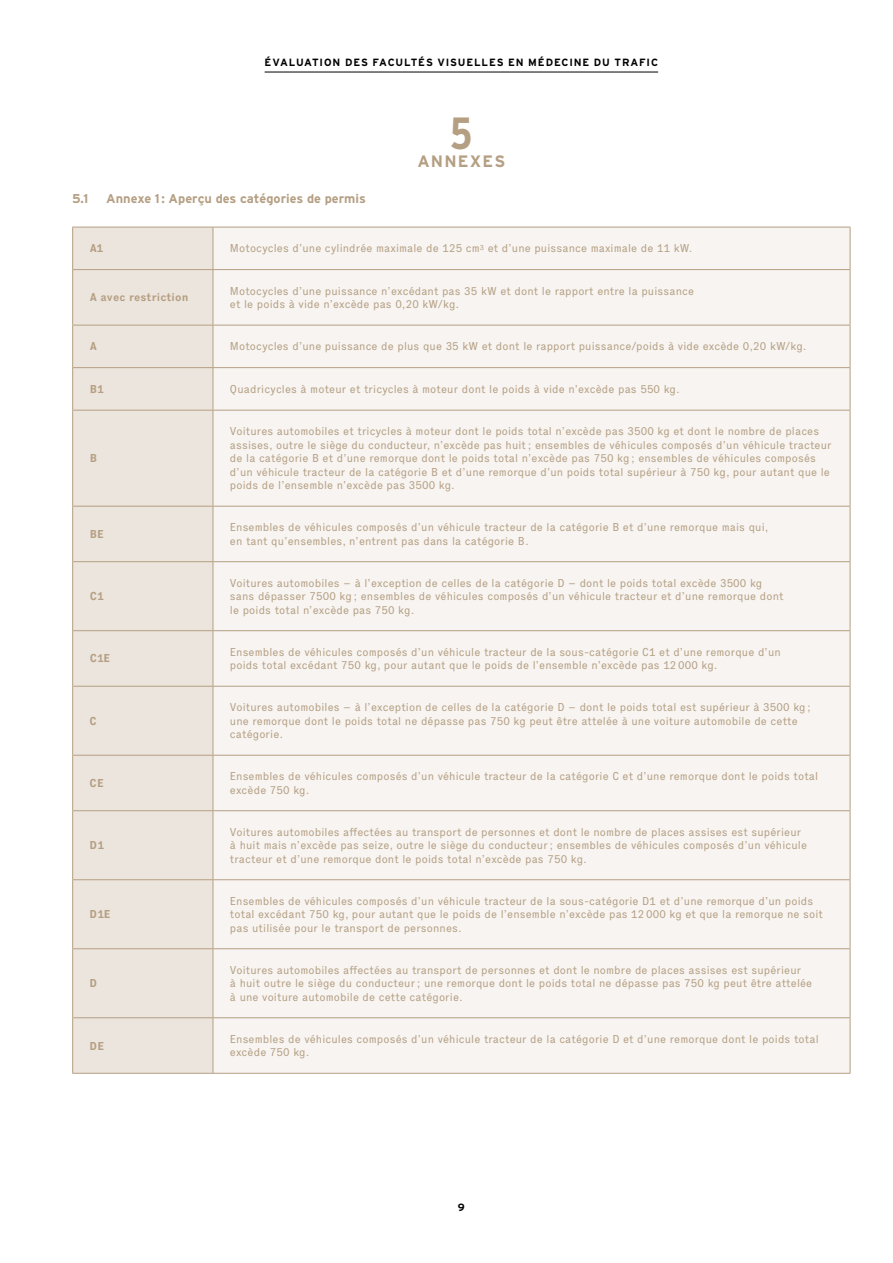
<style>
.page{position:relative;width:893px;height:1263px;background:#fff}
.page>*{position:absolute;margin:0;border:0;box-sizing:border-box;transform-origin:0 0}
.t1{font:700 45px "Interstate Condensed";color:#b59f83}
.t2{font:700 16.5px "Interstate";letter-spacing:.075em;color:#b59f83}
.t3{font:700 12.75px "Interstate";color:#b59f83}
.t4{font:11.25px/13.5px "Executive 55 Reg";letter-spacing:.01em;color:#b59f83}
.t5{font:700 11.25px "Executive 75";letter-spacing:.01em;color:#b59f83}
.t6{font:700 10.5px "Interstate";letter-spacing:.08em;color:#000}
</style>
<div class="page">
<hr style="left:265px;top:72px;width:393px;height:1px;background:#000">
<div style="left:73px;top:228px;width:140px;height:845px;background:#ece5dd"></div>
<div style="left:214px;top:228px;width:636px;height:845px;background:#f7f4f1"></div>
<hr style="left:72px;top:227px;width:1px;height:42px;background:#b59f83">
<hr style="left:72px;top:270px;width:1px;height:55px;background:#b59f83">
<hr style="left:72px;top:325px;width:1px;height:42px;background:#b59f83">
<hr style="left:72px;top:368px;width:1px;height:42px;background:#b59f83">
<hr style="left:72px;top:410px;width:1px;height:96px;background:#b59f83">
<hr style="left:72px;top:506px;width:1px;height:55px;background:#b59f83">
<hr style="left:72px;top:562px;width:1px;height:68px;background:#b59f83">
<hr style="left:72px;top:631px;width:1px;height:55px;background:#b59f83">
<hr style="left:72px;top:687px;width:1px;height:68px;background:#b59f83">
<hr style="left:72px;top:756px;width:1px;height:54px;background:#b59f83">
<hr style="left:72px;top:811px;width:1px;height:68px;background:#b59f83">
<hr style="left:72px;top:880px;width:1px;height:68px;background:#b59f83">
<hr style="left:72px;top:949px;width:1px;height:68px;background:#b59f83">
<hr style="left:72px;top:1018px;width:1px;height:55px;background:#b59f83">
<hr style="left:72px;top:227px;width:141px;height:1px;background:#b59f83">
<hr style="left:72px;top:269px;width:141px;height:1px;background:#b59f83">
<hr style="left:72px;top:325px;width:141px;height:1px;background:#b59f83">
<hr style="left:72px;top:367px;width:141px;height:1px;background:#b59f83">
<hr style="left:72px;top:410px;width:141px;height:1px;background:#b59f83">
<hr style="left:72px;top:506px;width:141px;height:1px;background:#b59f83">
<hr style="left:72px;top:561px;width:141px;height:1px;background:#b59f83">
<hr style="left:72px;top:630px;width:141px;height:1px;background:#b59f83">
<hr style="left:72px;top:686px;width:141px;height:1px;background:#b59f83">
<hr style="left:72px;top:755px;width:141px;height:1px;background:#b59f83">
<hr style="left:72px;top:810px;width:141px;height:1px;background:#b59f83">
<hr style="left:72px;top:879px;width:141px;height:1px;background:#b59f83">
<hr style="left:72px;top:948px;width:141px;height:1px;background:#b59f83">
<hr style="left:72px;top:1017px;width:141px;height:1px;background:#b59f83">
<hr style="left:72px;top:1073px;width:141px;height:1px;background:#b59f83">
<hr style="left:213px;top:227px;width:1px;height:42px;background:#b59f83">
<hr style="left:213px;top:270px;width:1px;height:55px;background:#b59f83">
<hr style="left:213px;top:325px;width:1px;height:42px;background:#b59f83">
<hr style="left:213px;top:368px;width:1px;height:42px;background:#b59f83">
<hr style="left:213px;top:410px;width:1px;height:96px;background:#b59f83">
<hr style="left:213px;top:506px;width:1px;height:55px;background:#b59f83">
<hr style="left:213px;top:562px;width:1px;height:68px;background:#b59f83">
<hr style="left:213px;top:631px;width:1px;height:55px;background:#b59f83">
<hr style="left:213px;top:687px;width:1px;height:68px;background:#b59f83">
<hr style="left:213px;top:756px;width:1px;height:54px;background:#b59f83">
<hr style="left:213px;top:811px;width:1px;height:68px;background:#b59f83">
<hr style="left:213px;top:880px;width:1px;height:68px;background:#b59f83">
<hr style="left:213px;top:949px;width:1px;height:68px;background:#b59f83">
<hr style="left:213px;top:1018px;width:1px;height:55px;background:#b59f83">
<hr style="left:213px;top:227px;width:637px;height:1px;background:#b59f83">
<hr style="left:850px;top:227px;width:1px;height:42px;background:#b59f83">
<hr style="left:850px;top:270px;width:1px;height:55px;background:#b59f83">
<hr style="left:850px;top:325px;width:1px;height:42px;background:#b59f83">
<hr style="left:850px;top:368px;width:1px;height:42px;background:#b59f83">
<hr style="left:850px;top:410px;width:1px;height:96px;background:#b59f83">
<hr style="left:850px;top:506px;width:1px;height:55px;background:#b59f83">
<hr style="left:850px;top:562px;width:1px;height:68px;background:#b59f83">
<hr style="left:850px;top:631px;width:1px;height:55px;background:#b59f83">
<hr style="left:850px;top:687px;width:1px;height:68px;background:#b59f83">
<hr style="left:850px;top:756px;width:1px;height:54px;background:#b59f83">
<hr style="left:850px;top:811px;width:1px;height:68px;background:#b59f83">
<hr style="left:850px;top:880px;width:1px;height:68px;background:#b59f83">
<hr style="left:850px;top:949px;width:1px;height:68px;background:#b59f83">
<hr style="left:850px;top:1018px;width:1px;height:55px;background:#b59f83">
<hr style="left:213px;top:269px;width:637px;height:1px;background:#b59f83">
<hr style="left:213px;top:325px;width:637px;height:1px;background:#b59f83">
<hr style="left:213px;top:367px;width:637px;height:1px;background:#b59f83">
<hr style="left:213px;top:410px;width:637px;height:1px;background:#b59f83">
<hr style="left:213px;top:506px;width:637px;height:1px;background:#b59f83">
<hr style="left:213px;top:561px;width:637px;height:1px;background:#b59f83">
<hr style="left:213px;top:630px;width:637px;height:1px;background:#b59f83">
<hr style="left:213px;top:686px;width:637px;height:1px;background:#b59f83">
<hr style="left:213px;top:755px;width:637px;height:1px;background:#b59f83">
<hr style="left:213px;top:810px;width:637px;height:1px;background:#b59f83">
<hr style="left:213px;top:879px;width:637px;height:1px;background:#b59f83">
<hr style="left:213px;top:948px;width:637px;height:1px;background:#b59f83">
<hr style="left:213px;top:1017px;width:637px;height:1px;background:#b59f83">
<hr style="left:213px;top:1073px;width:637px;height:1px;background:#b59f83">
<p class="t6" style="left:265px;top:56px;width:395px">ÉVALUATION DES FACULTÉS VISUELLES EN MÉDECINE DU TRAFIC</p>
<h1 class="t1" style="left:450px;top:108px;width:24px">5</h1>
<h2 class="t2" style="left:417px;top:152px;width:90px">ANNEXES</h2>
<p class="t3" style="left:72px;top:191px;width:18px">5.1</p>
<p class="t3" style="left:106px;top:191px;width:261px">Annexe 1: Aperçu des catégories de permis</p>
<p class="t5" style="left:90px;top:241px;width:15px">A1</p>
<p class="t4" style="left:230px;top:242px;width:464px">Motocycles d’une cylindrée maximale de 125 cm<sup>3</sup> et d’une puissance maximale de 11 kW.</p>
<p class="t5" style="left:90px;top:290px;width:100px">A avec restriction</p>
<p class="t4" style="left:230px;top:284px;width:466px">Motocycles d’une puissance n’excédant pas 35 kW et dont le rapport entre la puissance et le poids à vide n’excède pas 0,20 kW/kg.</p>
<p class="t5" style="left:90px;top:339px;width:9px">A</p>
<p class="t4" style="left:230px;top:340px;width:578px">Motocycles d’une puissance de plus que 35 kW et dont le rapport puissance/poids à vide excède 0,20 kW/kg.</p>
<p class="t5" style="left:90px;top:382px;width:15px">B1</p>
<p class="t4" style="left:230px;top:382px;width:451px">Quadricycles à moteur et tricycles à moteur dont le poids à vide n’excède pas 550 kg.</p>
<p class="t5" style="left:90px;top:451px;width:9px">B</p>
<p class="t4" style="left:230px;top:424px;width:603px">Voitures automobiles et tricycles à moteur dont le poids total n’excède pas 3500 kg et dont le nombre de places assises, outre le siège du conducteur, n’excède pas huit; ensembles de véhicules composés d’un véhicule tracteur de la catégorie B et d’une remorque dont le poids total n’excède pas 750 kg ; ensembles de véhicules composés d’un véhicule tracteur de la catégorie B et d’une remorque d’un poids total supérieur à 750 kg, pour autant que le poids de l’ensemble n’excède pas 3500 kg.</p>
<p class="t5" style="left:90px;top:527px;width:16px">BE</p>
<p class="t4" style="left:230px;top:520px;width:540px">Ensembles de véhicules composés d’un véhicule tracteur de la catégorie B et d’une remorque mais qui, en tant qu’ensembles, n’entrent pas dans la catégorie B.</p>
<p class="t5" style="left:90px;top:589px;width:15px">C1</p>
<p class="t4" style="left:230px;top:576px;width:555px">Voitures automobiles – à l’exception de celles de la catégorie D – dont le poids total excède 3500 kg sans dépasser 7500 kg ; ensembles de véhicules composés d’un véhicule tracteur et d’une remorque dont le poids total n’excède pas 750 kg.</p>
<p class="t5" style="left:90px;top:651px;width:22px">C1E</p>
<p class="t4" style="left:230px;top:645px;width:552px">Ensembles de véhicules composés d’un véhicule tracteur de la sous-catégorie C1 et d’une remorque d’un poids total excédant 750 kg, pour autant que le poids de l’ensemble n’excède pas 12000 kg.</p>
<p class="t5" style="left:90px;top:713px;width:9px">C</p>
<p class="t4" style="left:230px;top:700px;width:582px">Voitures automobiles – à l’exception de celles de la catégorie D – dont le poids total est supérieur à 3500 kg ; une remorque dont le poids total ne dépasse pas 750 kg peut être attelée à une voiture automobile de cette catégorie.</p>
<p class="t5" style="left:90px;top:776px;width:15px">CE</p>
<p class="t4" style="left:230px;top:770px;width:590px">Ensembles de véhicules composés d’un véhicule tracteur de la catégorie C et d’une remorque dont le poids total excède 750 kg.</p>
<p class="t5" style="left:90px;top:838px;width:16px">D1</p>
<p class="t5" style="left:90px;top:907px;width:22px">D1E</p>
<p class="t5" style="left:90px;top:976px;width:9px">D</p>
<p class="t4" style="left:230px;top:825px;width:579px">Voitures automobiles affectées au transport de personnes et dont le nombre de places assises est supérieur à huit mais n’excède pas seize, outre le siège du conducteur; ensembles de véhicules composés d’un véhicule tracteur et d’une remorque dont le poids total n’excède pas 750 kg.</p>
<p class="t4" style="left:230px;top:894px;width:594px">Ensembles de véhicules composés d’un véhicule tracteur de la sous-catégorie D1 et d’une remorque d’un poids total excédant 750 kg, pour autant que le poids de l’ensemble n’excède pas 12000 kg et que la remorque ne soit pas utilisée pour le transport de personnes.</p>
<p class="t4" style="left:230px;top:963px;width:584px">Voitures automobiles affectées au transport de personnes et dont le nombre de places assises est supérieur<br>à huit outre le siège du conducteur; une remorque dont le poids total ne dépasse pas 750 kg peut être attelée à une voiture automobile de cette catégorie.</p>
<p class="t5" style="left:90px;top:1038px;width:16px">DE</p>
<p class="t4" style="left:230px;top:1032px;width:590px">Ensembles de véhicules composés d’un véhicule tracteur de la catégorie D et d’une remorque dont le poids total excède 750 kg.</p>
<p class="t6" style="left:458px;top:1201px;width:8px">9</p>
</div>
